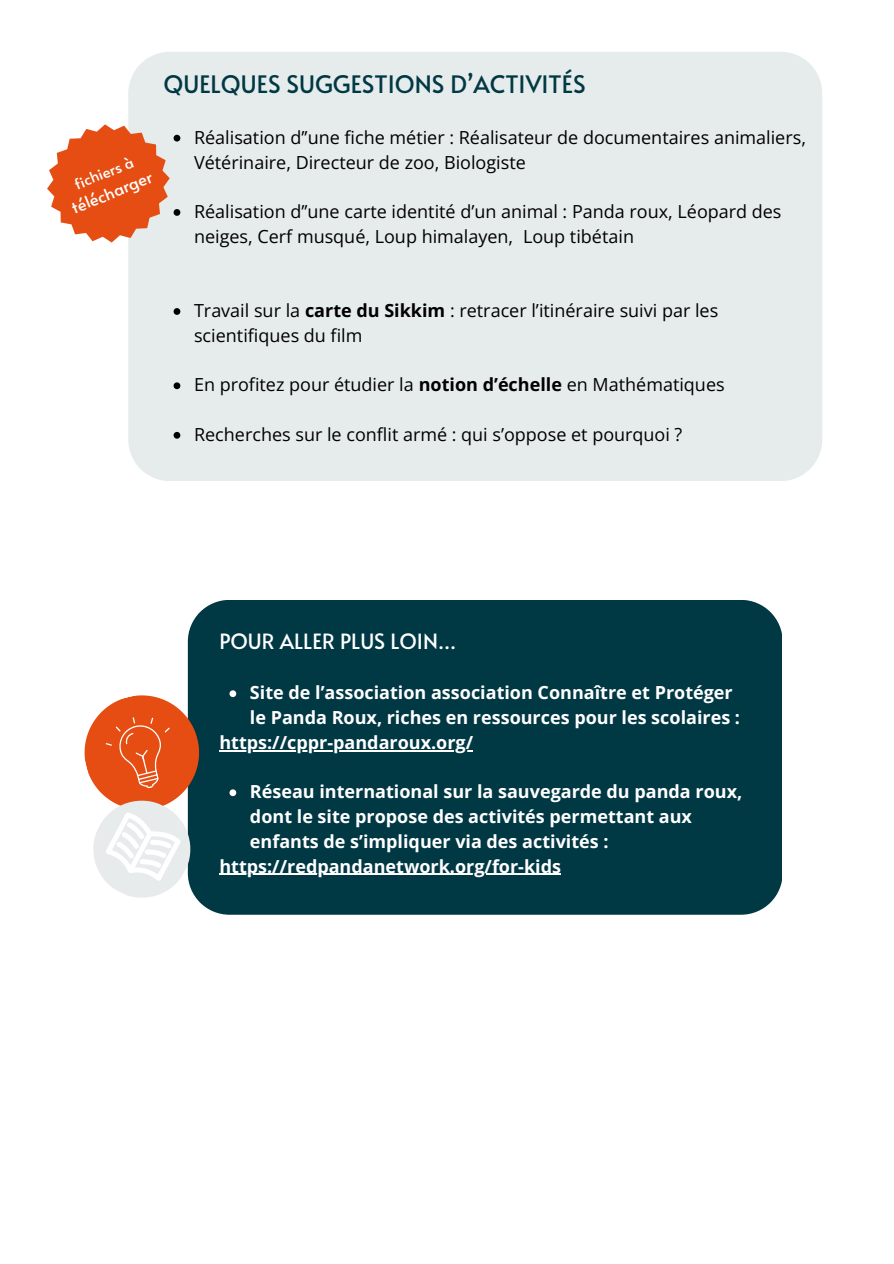
<style>
.page{position:relative;width:894px;height:1264px;background:#fff}
.page>*{position:absolute;margin:0;border:0;box-sizing:border-box;transform-origin:0 0}
.t1{font:24px "Alata";color:#003844}
.t2{font:21px "Alata";color:#fff}
.t3{font:18px/24.8px "Open Sans";color:#000}
.t4{font:700 18px/24.8px "Open Sans";color:#fff}
.t5{font:16.5px "Alata";color:#fff}
.t6{font:15px "Alata";color:#fff}
.s1{font-weight:700}
</style>
<div class="page">
<div style="left:188px;top:600px;width:593px;height:314px;background:#003844"></div>
<svg style="left:84px;top:683px;width:127px;height:231px"></svg>
<div style="left:128px;top:52px;width:694px;height:429px;background:#e6ebec"></div>
<svg style="left:173px;top:308px;width:7px;height:7px"></svg>
<svg style="left:173px;top:382px;width:7px;height:7px"></svg>
<svg style="left:173px;top:432px;width:7px;height:6px"></svg>
<svg style="left:47px;top:124px;width:133px;height:118px;background:#e8855f"></svg>
<svg style="left:229px;top:690px;width:7px;height:7px"></svg>
<hr style="left:219px;top:750px;width:254px;height:1px;background:#fff">
<svg style="left:229px;top:789px;width:7px;height:7px"></svg>
<hr style="left:219px;top:873px;width:342px;height:1px;background:#fff">
<p class="t6" style="left:71px;top:174px;width:64px;rotate:-22deg">fichiers à</p>
<p class="t5" style="left:68px;top:197px;width:87px;rotate:-22deg">télécharger</p>
<h1 class="t1" style="left:163px;top:67px;width:423px">QUELQUES SUGGESTIONS D’ACTIVITÉS</h1>
<p class="t3" style="left:194px;top:124px;width:613px">Réalisation d’’une fiche métier : Réalisateur de documentaires animaliers,<br>Vétérinaire, Directeur de zoo, Biologiste</p>
<p class="t3" style="left:194px;top:199px;width:588px">Réalisation d’’une carte identité d’un animal : Panda roux, Léopard des neiges, Cerf musqué, Loup himalayen, Loup tibétain</p>
<p class="t3" style="left:194px;top:298px;width:525px">Travail sur la <span class="s1">carte du Sikkim</span> : retracer l’itinéraire suivi par les scientifiques du film</p>
<p class="t3" style="left:194px;top:372px;width:532px">En profitez pour étudier la <span class="s1">notion d’échelle</span> en Mathématiques</p>
<p class="t3" style="left:194px;top:421px;width:489px">Recherches sur le conflit armé : qui s’oppose et pourquoi ?</p>
<h2 class="t2" style="left:219px;top:625px;width:238px">POUR ALLER PLUS LOIN...</h2>
<p class="t4" style="left:250px;top:680px;width:491px">Site de l’association association Connaître et Protéger le Panda Roux, riches en ressources pour les scolaires :</p>
<h3 class="t4" style="left:219px;top:729px;width:255px">https://cppr-pandaroux.org/</h3>
<p class="t4" style="left:250px;top:779px;width:493px">Réseau international sur la sauvegarde du panda roux, dont le site propose des activités permettant aux enfants de s’impliquer via des activités :</p>
<h3 class="t4" style="left:219px;top:853px;width:343px">https://redpandanetwork.org/for-kids</h3>
</div>
